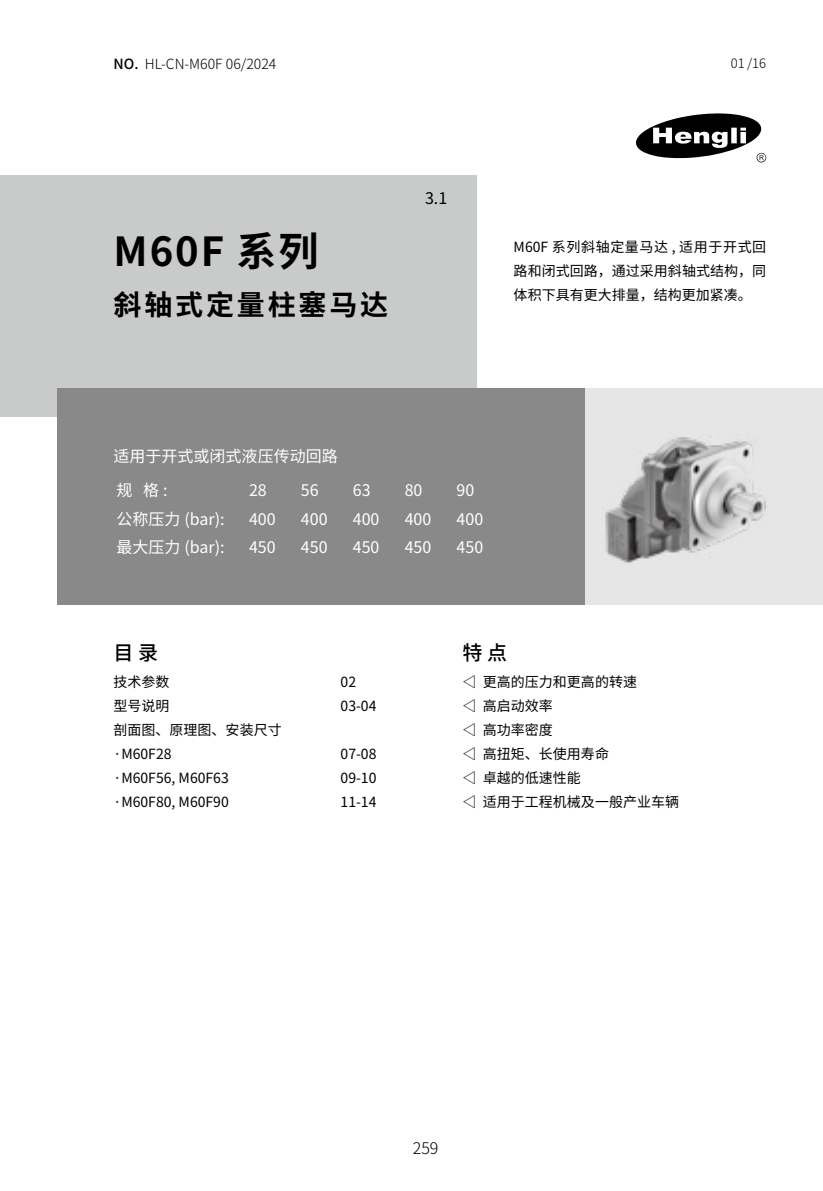
<style>
.page{position:relative;width:823px;height:1191px;background:#fff}
.page>*{position:absolute;margin:0;border:0;box-sizing:border-box;transform-origin:0 0}
.t1{font:700 40px "Noto Sans Hans";letter-spacing:.05em;color:#000}
.t2{font:700 28px "Noto Sans Hans";letter-spacing:.1em;color:#000}
.t3{font:500 20px "Noto Sans Hans";color:#000}
.t4{font:16px "Noto Sans Hans";color:#fff}
.t5{font:300 16px "Noto Sans Hans";color:#000}
.t6{font:16px "Noto Sans Hans";color:#000}
.t7{font:14px/24px "Noto Sans Hans";color:#000}
.t8{font:300 14px "Noto Sans Hans";color:#000}
.t9{font:300 13px "Noto Sans Hans";color:#000}
.s1{font-weight:500}
</style>
<div class="page">
<div style="left:572px;top:388px;width:250px;height:216px;background:#e6e6e6"></div>
<img style="left:605px;top:437px;width:161px;height:126px">
<div style="left:0;top:176px;width:476px;height:241px;background:#c9caca"></div>
<div style="left:57px;top:388px;width:527px;height:216px;background:#898989"></div>
<svg style="left:636px;top:113px;width:129px;height:50px"></svg>
<p class="t8" style="left:113px;top:56px;width:164px"><span class="s1">NO.</span> HL-CN-M60F 06/2024</p>
<h1 class="t1" style="left:113px;top:229px;width:206px">M60F 系列</h1>
<h2 class="t2" style="left:113px;top:289px;width:276px">斜轴式定量柱塞马达</h2>
<p class="t6" style="left:425px;top:189px;width:24px">3.1</p>
<p class="t9" style="left:730px;top:56px;width:37px">01 /16</p>
<p class="t7" style="left:513px;top:235px;width:254px;text-align:justify">M60F 系列斜轴定量马达 , 适用于开式回路和闭式回路，通过采用斜轴式结构，同体积下具有更大排量，结构更加紧凑。</p>
<p class="t4" style="left:113px;top:447px;width:225px">适用于开式或闭式液压传动回路</p>
<p class="t4" style="left:116px;top:481px;width:53px">规 格:</p>
<p class="t4" style="left:249px;top:481px;width:19px">28</p>
<p class="t4" style="left:301px;top:481px;width:19px">56</p>
<p class="t4" style="left:352px;top:481px;width:19px">63</p>
<p class="t4" style="left:404px;top:481px;width:19px">80</p>
<p class="t4" style="left:456px;top:481px;width:19px">90</p>
<p class="t4" style="left:116px;top:510px;width:110px">公称压力 (bar):</p>
<p class="t4" style="left:249px;top:510px;width:28px">400</p>
<p class="t4" style="left:301px;top:510px;width:28px">400</p>
<p class="t4" style="left:352px;top:510px;width:28px">400</p>
<p class="t4" style="left:404px;top:510px;width:28px">400</p>
<p class="t4" style="left:456px;top:510px;width:28px">400</p>
<p class="t4" style="left:116px;top:538px;width:110px">最大压力 (bar):</p>
<p class="t4" style="left:249px;top:538px;width:28px">450</p>
<p class="t4" style="left:301px;top:538px;width:28px">450</p>
<p class="t4" style="left:352px;top:538px;width:28px">450</p>
<p class="t4" style="left:404px;top:538px;width:28px">450</p>
<p class="t4" style="left:456px;top:538px;width:28px">450</p>
<h3 class="t3" style="left:113px;top:641px;width:46px">目 录</h3>
<h3 class="t3" style="left:462px;top:641px;width:46px">特 点</h3>
<p class="t7" style="left:462px;top:670px;width:218px">◁ 更高的压力和更高的转速<br>◁ 高启动效率<br>◁ 高功率密度<br>◁ 高扭矩、长使用寿命<br>◁ 卓越的低速性能<br>◁ 适用于工程机械及一般产业车辆</p>
<p class="t7" style="left:113px;top:670px;width:57px">技术参数</p>
<p class="t7" style="left:340px;top:670px;width:17px">02</p>
<p class="t7" style="left:113px;top:694px;width:57px">型号说明</p>
<p class="t7" style="left:340px;top:694px;width:37px">03-04</p>
<p class="t7" style="left:113px;top:718px;width:169px">剖面图、原理图、安装尺寸·M60F28</p>
<p class="t7" style="left:340px;top:742px;width:37px">07-08</p>
<p class="t7" style="left:113px;top:766px;width:117px">·M60F56, M60F63</p>
<p class="t7" style="left:340px;top:766px;width:37px">09-10</p>
<p class="t7" style="left:113px;top:790px;width:117px">·M60F80, M60F90</p>
<p class="t7" style="left:340px;top:790px;width:37px">11-14</p>
<p class="t5" style="left:412px;top:1139px;width:27px">259</p>
</div>
